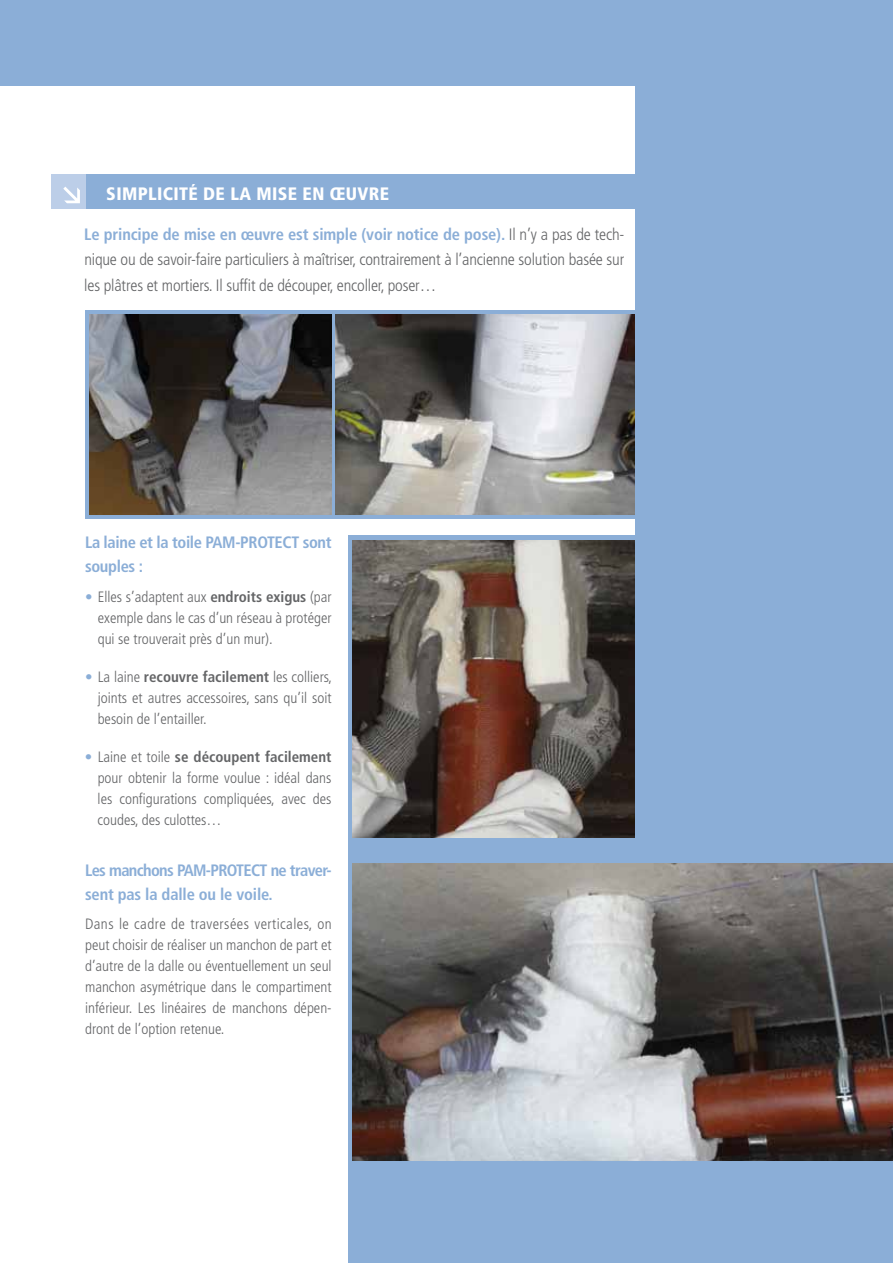
<style>
.page{position:relative;width:893px;height:1263px;background:#fff}
.page>*{position:absolute;margin:0;border:0;box-sizing:border-box;transform-origin:0 0}
.t1{font:900 condensed 18px "Frutiger";letter-spacing:.02em;color:#fff}
.t2{font:300 condensed 16.5px/25.7px "Frutiger";letter-spacing:-.01em;color:#646567;text-align:justify}
.t3{font:700 condensed 16.5px/24px "Frutiger";letter-spacing:-.04em;color:#8baed7}
.t4{font:700 condensed 16.5px/24px "Frutiger";letter-spacing:-.02em;color:#8baed7}
.t5{font:300 condensed 15px/21px "Frutiger";color:#646567;text-align:justify}
.s1{font-weight:700;color:#8baed7}
.s2{color:#8baed7}
.s3{font-weight:700}
</style>
<div class="page">
<div style="left:349px;top:536px;width:544px;height:727px;background:#8baed7"></div>
<svg style="left:85px;top:310px;width:551px;height:209px;background:#87a4c5"></svg>
<img style="left:89px;top:315px;width:243px;height:199px">
<img style="left:336px;top:315px;width:300px;height:199px">
<img style="left:353px;top:540px;width:282px;height:298px">
<div style="left:85px;top:174px;width:808px;height:34px;background:#8baed7"></div>
<div style="left:51px;top:174px;width:34px;height:34px;background:#bccee8"></div>
<svg style="left:63px;top:187px;width:17px;height:16px"></svg>
<div style="left:0;top:0;width:893px;height:85px;background:#8baed7"></div>
<div style="left:636px;top:0;width:257px;height:1263px;background:#8baed7"></div>
<img style="left:353px;top:863px;width:540px;height:298px">
<p class="t1" style="left:106px;top:183px;width:284px">SIMPLICITÉ DE LA MISE EN ŒUVRE</p>
<p class="t2" style="left:84px;top:221px;width:542px"><span class="s1">Le principe de mise en œuvre est simple (voir notice de pose).</span> Il n’y a pas de tech&shy;nique ou de savoir-faire particuliers à maîtriser, contrairement à l’ancienne solution basée sur les plâtres et mortiers. Il suffit de découper, encoller, poser…</p>
<p class="t4" style="left:85px;top:530px;width:248px">La laine et la toile PAM-PROTECT sont souples :</p>
<p class="t5" style="left:98px;top:586px;width:235px;text-indent:-13px"><span class="s2">•</span> Elles s’adaptent aux <span class="s3">endroits exigus</span> (par exemple dans le cas d’un réseau à protéger qui se trouverait près d’un mur).</p>
<p class="t5" style="left:98px;top:666px;width:236px;text-indent:-13px"><span class="s2">•</span> La laine <span class="s3">recouvre facilement</span> les colliers, joints et autres accessoires, sans qu’il soit besoin de l’entailler.</p>
<p class="t5" style="left:98px;top:746px;width:235px;text-indent:-13px"><span class="s2">•</span> Laine et toile <span class="s3">se découpent facilement </span>pour obtenir la forme voulue : idéal dans les configurations compliquées, avec des coudes, des culottes…</p>
<p class="t3" style="left:85px;top:858px;width:248px">Les manchons PAM-PROTECT ne traver&shy;sent pas la dalle ou le voile.</p>
<p class="t5" style="left:85px;top:914px;width:248px">Dans le cadre de traversées verticales, on peut choisir de réaliser un manchon de part et d’autre de la dalle ou éventuellement un seul manchon asymétrique dans le compartiment inférieur. Les linéaires de manchons dépen&shy;dront de l’option retenue.</p>
</div>
